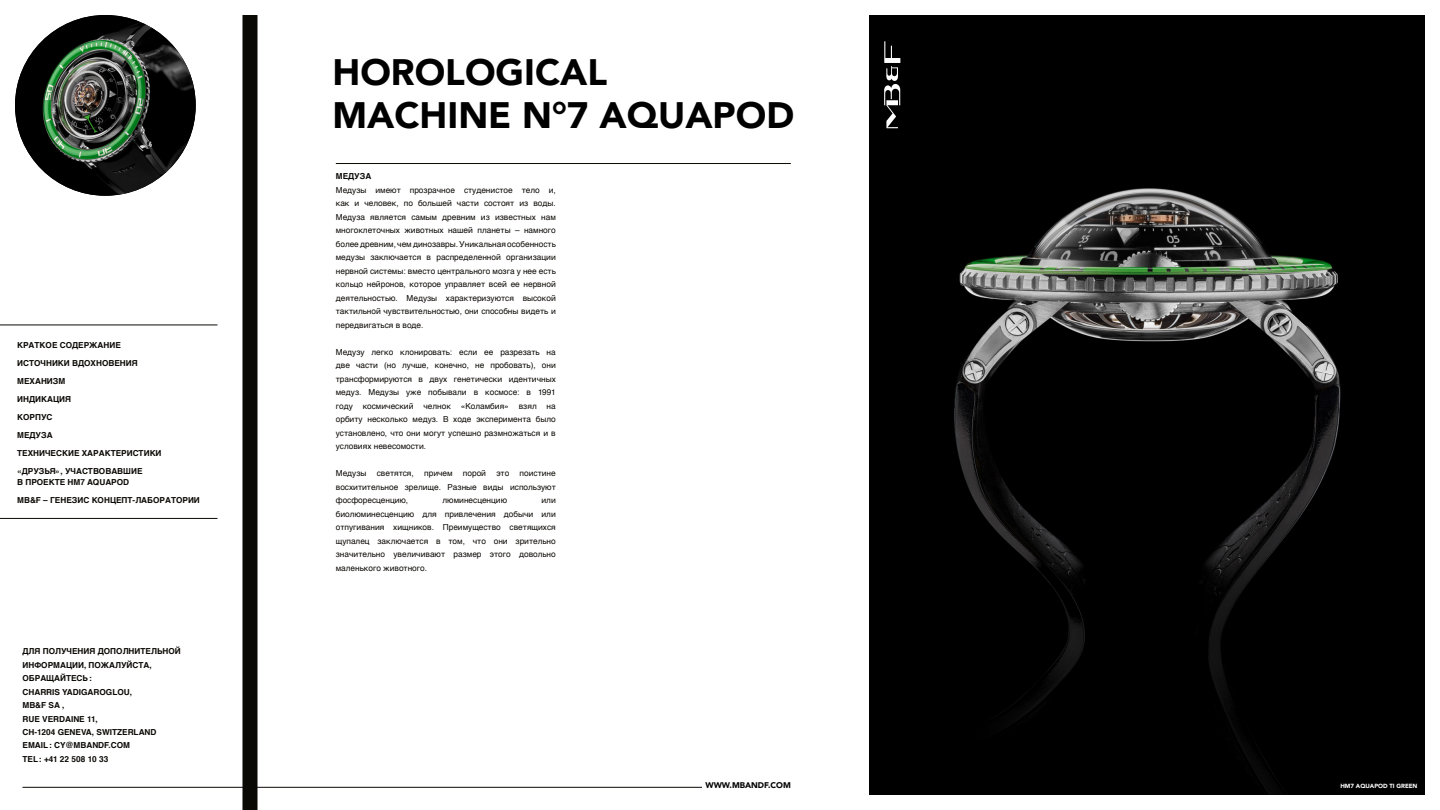
<style>
.page{position:relative;width:1440px;height:810px;background:#fff}
.page>*{position:absolute;margin:0;border:0;box-sizing:border-box;transform-origin:0 0}
.t1{font:900 36.75px/42.8px "Avenir";color:#000}
.t2{font:8.25px/13.5px "Helvetica";color:#0b0904;text-align:justify}
.t3{font:700 8.25px/18px "Helvetica";color:#0b0904}
.t4{font:900 8.25px "Avenir";color:#000}
.t5{font:900 6px "Avenir";color:#fff}
</style>
<div class="page">
<hr style="left:22px;top:787px;width:680px;height:1px;background:#0b0904">
<hr style="left:336px;top:163px;width:455px;height:1px;background:#0b0904">
<img style="left:15px;top:15px;width:181px;height:181px;border-radius:90px">
<div style="left:242px;top:15px;width:15px;height:795px;background:#0b0904"></div>
<hr style="left:0;top:325px;width:218px;height:1px;background:#0b0904">
<hr style="left:0;top:518px;width:218px;height:1px;background:#0b0904">
<div style="left:869px;top:15px;width:556px;height:780px;background:#000"></div>
<img style="left:886px;top:88px;width:455px;height:707px">
<svg style="left:884px;top:41px;width:16px;height:87px"></svg>
<p class="t3" style="left:17px;top:336px;width:146px">КРАТКОЕ СОДЕРЖАНИЕ<br>ИСТОЧНИКИ ВДОХНОВЕНИЯ<br>МЕХАНИЗМ<br>ИНДИКАЦИЯ<br>КОРПУС<br>МЕДУЗА<br>ТЕХНИЧЕСКИЕ ХАРАКТЕРИСТИКИ «ДРУЗЬЯ», УЧАСТВОВАВШИЕ</p>
<p class="t3" style="left:17px;top:473px;width:184px">В ПРОЕКТЕ HM7 AQUAPOD<br>MB&amp;F – ГЕНЕЗИС КОНЦЕПТ-ЛАБОРАТОРИИ</p>
<p class="t3" style="left:22px;top:644px;width:160px;line-height:13.5px">ДЛЯ ПОЛУЧЕНИЯ ДОПОЛНИТЕЛЬНОЙ<br>ИНФОРМАЦИИ, ПОЖАЛУЙСТА,<br>ОБРАЩАЙТЕСЬ:<br>CHARRIS YADIGAROGLOU,<br>MB&amp;F SA ,<br>RUE VERDAINE 11,<br>CH-1204 GENEVA, SWITZERLAND<br>EMAIL: CY@MBANDF.COM<br>TEL: +41 22 508 10 33</p>
<h1 class="t1" style="left:332px;top:50px;width:463px">HOROLOGICAL<br>MACHINE N°7 AQUAPOD</h1>
<p class="t3" style="left:336px;top:167px;width:37px">МЕДУЗА</p>
<p class="t2" style="left:336px;top:183px;width:222px">Медузы имеют прозрачное студенистое тело и, как и человек, по большей части состоят из воды.<br>Медуза является самым древним из известных нам многоклеточных животных нашей планеты – намного более древним, чем динозавры. Уникальная особенность медузы заключается в распределенной организации нервной системы: вместо центрального мозга у нее есть кольцо нейронов, которое управляет всей ее нервной деятельностью. Медузы характеризуются высокой тактильной чувствительностью, они способны видеть и передвигаться в воде.</p>
<p class="t2" style="left:336px;top:345px;width:221px">Медузу легко клонировать: если ее разрезать на две части (но лучше, конечно, не пробовать), они трансформируются в двух генетически идентичных медуз. Медузы уже побывали в космосе: в 1991 году космический челнок «Коламбия» взял на орбиту несколько медуз. В ходе эксперимента было установлено, что они могут успешно размножаться и в условиях невесомости.</p>
<p class="t2" style="left:336px;top:467px;width:222px">Медузы светятся, причем порой это поистине восхитительное зрелище. Разные виды используют фосфоресценцию,</p>
<p class="t2" style="left:443px;top:494px;width:66px">люминесценцию</p>
<p class="t2" style="left:336px;top:494px;width:221px;text-indent:206px">или биолюминесценцию для привлечения добычи или отпугивания хищников. Преимущество светящихся щупалец заключается в том, что они зрительно значительно увеличивают размер этого довольно маленького животного.</p>
<p class="t4" style="left:705px;top:778px;width:87px">WWW.MBANDF.COM</p>
<p class="t5" style="left:1340px;top:780px;width:79px">HM7 AQUAPOD TI GREEN</p>
</div>
